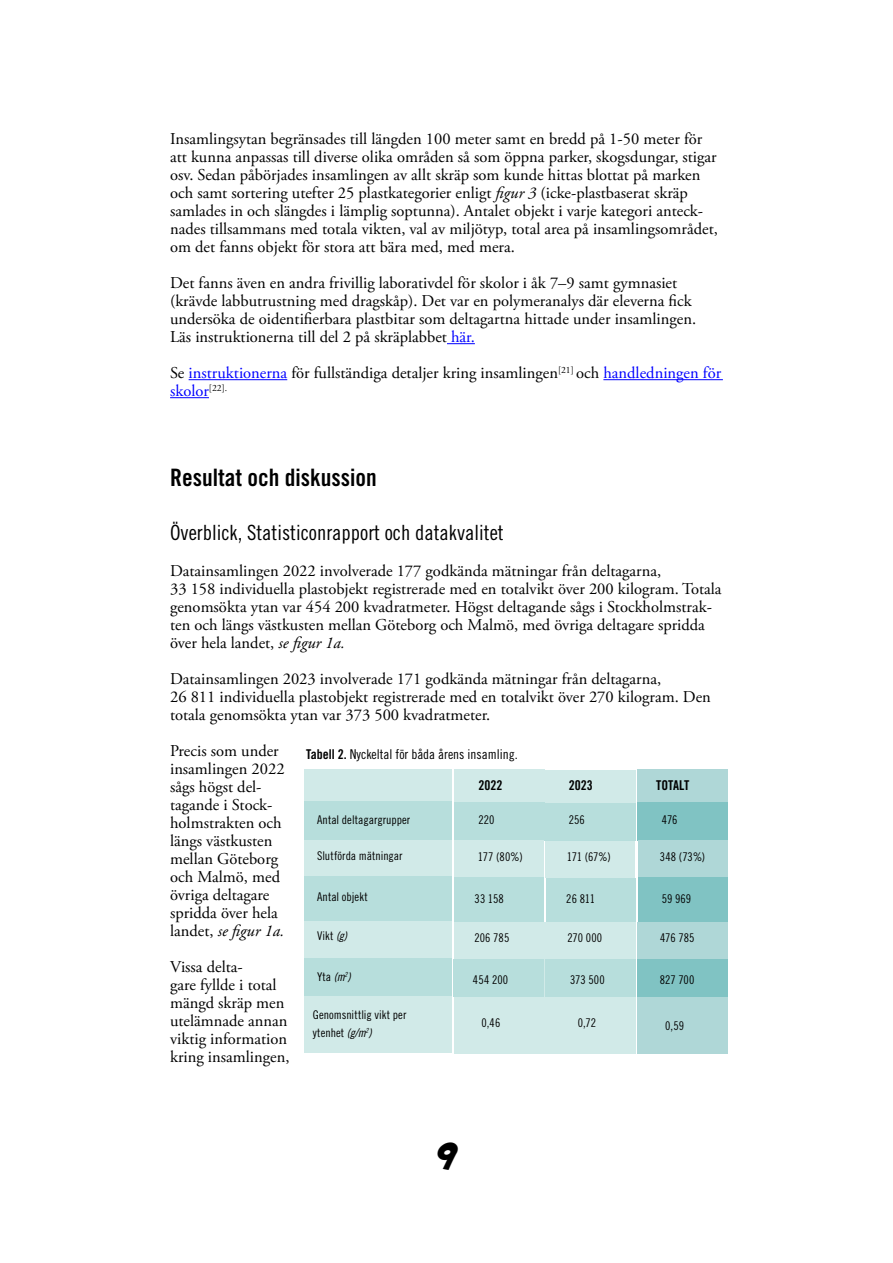
<style>
.page{position:relative;width:893px;height:1263px;background:#fff}
.page>*{position:absolute;margin:0;border:0;box-sizing:border-box;transform-origin:0 0}
.t1{font:37.5px "Bada Boom BB";color:#000}
.t2{font:24px "Trade Gothic LT Std Bd Cn 20";color:#000}
.t3{font:21px "Trade Gothic LT Std Cn 18";color:#000}
.t4{font:16.5px/18px "Adobe Garamond Pro";color:#000}
.t5{font:13.5px "Trade Gothic LT Std Cn 18";color:#000}
.t6{font:13.5px "Trade Gothic LT Std Bd Cn 20";color:#000}
.t7{font:12px/18px "Trade Gothic LT Std Cn 18";letter-spacing:.005em;color:#000}
.s1{font-style:italic}
.s2{color:#00f}
.s3{font-family:"Trade Gothic LT Std Bd Cn 20"}
.s4{font-family:"Trade Gothic LT Std Cn 18 Obl"}
</style>
<div class="page">
<svg style="left:447px;top:343px;width:28px;height:1px"></svg>
<hr style="left:189px;top:379px;width:98px;height:1px;background:#00f">
<hr style="left:603px;top:379px;width:120px;height:1px;background:#00f">
<hr style="left:170px;top:397px;width:39px;height:1px;background:#00f">
<div style="left:305px;top:769px;width:147px;height:32px;background:#d1eae8"></div>
<div style="left:305px;top:840px;width:147px;height:37px;background:#d1eae8"></div>
<div style="left:305px;top:921px;width:147px;height:37px;background:#d1eae8"></div>
<div style="left:454px;top:802px;width:90px;height:38px;background:#b7dedc"></div>
<div style="left:454px;top:877px;width:90px;height:45px;background:#b7dedc"></div>
<div style="left:454px;top:770px;width:90px;height:32px;background:#d1eae8"></div>
<div style="left:305px;top:801px;width:147px;height:39px;background:#b7dedc"></div>
<div style="left:305px;top:877px;width:147px;height:44px;background:#b7dedc"></div>
<div style="left:454px;top:840px;width:90px;height:37px;background:#d1eae8"></div>
<div style="left:454px;top:922px;width:90px;height:131px;background:#d1eae8"></div>
<div style="left:305px;top:958px;width:147px;height:38px;background:#b7dedc"></div>
<div style="left:305px;top:996px;width:147px;height:57px;background:#d1eae8"></div>
<div style="left:454px;top:959px;width:90px;height:37px;background:#b7dedc"></div>
<div style="left:546px;top:802px;width:90px;height:39px;background:#b7dedc"></div>
<div style="left:546px;top:878px;width:90px;height:44px;background:#b7dedc"></div>
<div style="left:546px;top:770px;width:90px;height:32px;background:#d1eae8"></div>
<div style="left:545px;top:841px;width:90px;height:37px;background:#d1eae8"></div>
<div style="left:546px;top:922px;width:90px;height:132px;background:#d1eae8"></div>
<div style="left:545px;top:959px;width:91px;height:38px;background:#b7dedc"></div>
<div style="left:638px;top:802px;width:90px;height:38px;background:#80c3c3"></div>
<div style="left:638px;top:877px;width:90px;height:45px;background:#80c3c3"></div>
<div style="left:638px;top:770px;width:90px;height:32px;background:#afd7d7"></div>
<div style="left:638px;top:840px;width:89px;height:37px;background:#afd7d7"></div>
<div style="left:638px;top:922px;width:90px;height:131px;background:#afd7d7"></div>
<div style="left:638px;top:959px;width:90px;height:37px;background:#80c3c3"></div>
<p class="t4" style="left:170px;top:130px;width:549px">Insamlingsytan begränsades till längden 100 meter samt en bredd på 1-50 meter för att kunna anpassas till diverse olika områden så som öppna parker, skogsdungar, stigar osv. Sedan påbörjades insamlingen av allt skräp som kunde hittas blottat på marken och samt sortering utefter 25 plastkategorier enligt <span class="s1">figur 3</span> (icke-plastbaserat skräp samlades in och slängdes i lämplig soptunna). Antalet objekt i varje kategori anteck&shy;nades tillsammans med totala vikten, val av miljötyp, total area på insamlingsområdet, om det fanns objekt för stora att bära med, med mera.</p>
<p class="t4" style="left:170px;top:274px;width:528px">Det fanns även en andra frivillig laborativdel för skolor i åk 7–9 samt gymnasiet (krävde labbutrustning med dragskåp). Det var en polymeranalys där eleverna fick undersöka de oidentifierbara plastbitar som deltagartna hittade under insamlingen.<br>Läs instruktionerna till del 2 på skräplabbet <span class="s2">här.</span></p>
<p class="t4" style="left:170px;top:364px;width:553px">Se <span class="s2">instruktionerna</span> för fullständiga detaljer kring insamlingen<sup>[21]</sup> och <span class="s2">handledningen för skolor</span><sup>[22].</sup></p>
<h2 class="t2" style="left:170px;top:463px;width:208px">Resultat och diskussion</h2>
<p class="t3" style="left:170px;top:520px;width:335px">Överblick, Statisticonrapport och datakvalitet</p>
<p class="t4" style="left:170px;top:562px;width:553px">Datainsamlingen 2022 involverade 177 godkända mätningar från deltagarna,<br>33 158 individuella plastobjekt registrerade med en totalvikt över 200 kilogram. Totala genomsökta ytan var 454 200 kvadratmeter. Högst deltagande sågs i Stockholmstrak&shy;ten och längs västkusten mellan Göteborg och Malmö, med övriga deltagare spridda över hela landet, <span class="s1">se figur 1a.</span></p>
<p class="t4" style="left:170px;top:670px;width:542px">Datainsamlingen 2023 involverade 171 godkända mätningar från deltagarna,<br>26 811 individuella plastobjekt registrerade med en totalvikt över 270 kilogram. Den totala genomsökta ytan var 373 500 kvadratmeter.</p>
<p class="t4" style="left:170px;top:742px;width:116px">Precis som under insamlingen 2022 sågs högst del&shy;tagande i Stock&shy;holmstrakten och längs västkusten mellan Göteborg och Malmö, med övriga deltagare spridda över hela landet, <span class="s1">se figur 1a.</span></p>
<p class="t4" style="left:170px;top:958px;width:121px">Vissa delta-<br>gare fyllde i total mängd skräp men utelämnade annan viktig information kring insamlingen,</p>
<p class="t5" style="left:306px;top:746px;width:213px"><span class="s3">Tabell 2.</span> Nyckeltal för båda årens insamling.</p>
<p class="t6" style="left:478px;top:777px;width:25px">2022</p>
<p class="t6" style="left:569px;top:777px;width:25px">2023</p>
<p class="t6" style="left:656px;top:777px;width:35px">TOTALT</p>
<p class="t7" style="left:317px;top:810px;width:95px">Antal deltagargrupper</p>
<p class="t7" style="left:317px;top:847px;width:87px">Slutförda mätningar</p>
<p class="t7" style="left:569px;top:811px;width:18px">256</p>
<p class="t7" style="left:662px;top:811px;width:17px">476</p>
<p class="t7" style="left:478px;top:811px;width:18px">220</p>
<p class="t7" style="left:567px;top:847px;width:46px">171 (67%)</p>
<p class="t7" style="left:478px;top:847px;width:46px">177 (80%)</p>
<p class="t7" style="left:660px;top:847px;width:47px">348 (73%)</p>
<p class="t7" style="left:317px;top:887px;width:52px">Antal objekt</p>
<p class="t7" style="left:662px;top:889px;width:31px">59 969</p>
<p class="t7" style="left:474px;top:889px;width:31px">33 158</p>
<p class="t7" style="left:566px;top:890px;width:30px">26 811</p>
<p class="t7" style="left:317px;top:927px;width:32px">Vikt <span class="s4">(g)</span></p>
<p class="t7" style="left:567px;top:929px;width:36px">270 000</p>
<p class="t7" style="left:660px;top:929px;width:36px">476 785</p>
<p class="t7" style="left:474px;top:929px;width:37px">206 785</p>
<p class="t7" style="left:317px;top:967px;width:35px">Yta <span class="s4">(m</span><sup>2</sup><span class="s4">)</span></p>
<p class="t7" style="left:313px;top:1005px;width:95px">Genomsnittlig vikt per ytenhet <span class="s4">(g/m</span><sup>2</sup><span class="s4">)</span></p>
<p class="t7" style="left:473px;top:971px;width:37px">454 200</p>
<p class="t7" style="left:481px;top:1014px;width:20px">0,46</p>
<p class="t7" style="left:570px;top:971px;width:36px">373 500</p>
<p class="t7" style="left:578px;top:1014px;width:20px">0,72</p>
<p class="t7" style="left:660px;top:971px;width:36px">827 700</p>
<p class="t7" style="left:665px;top:1017px;width:20px">0,59</p>
<h1 class="t1" style="left:437px;top:1137px;width:20px">9</h1>
</div>
